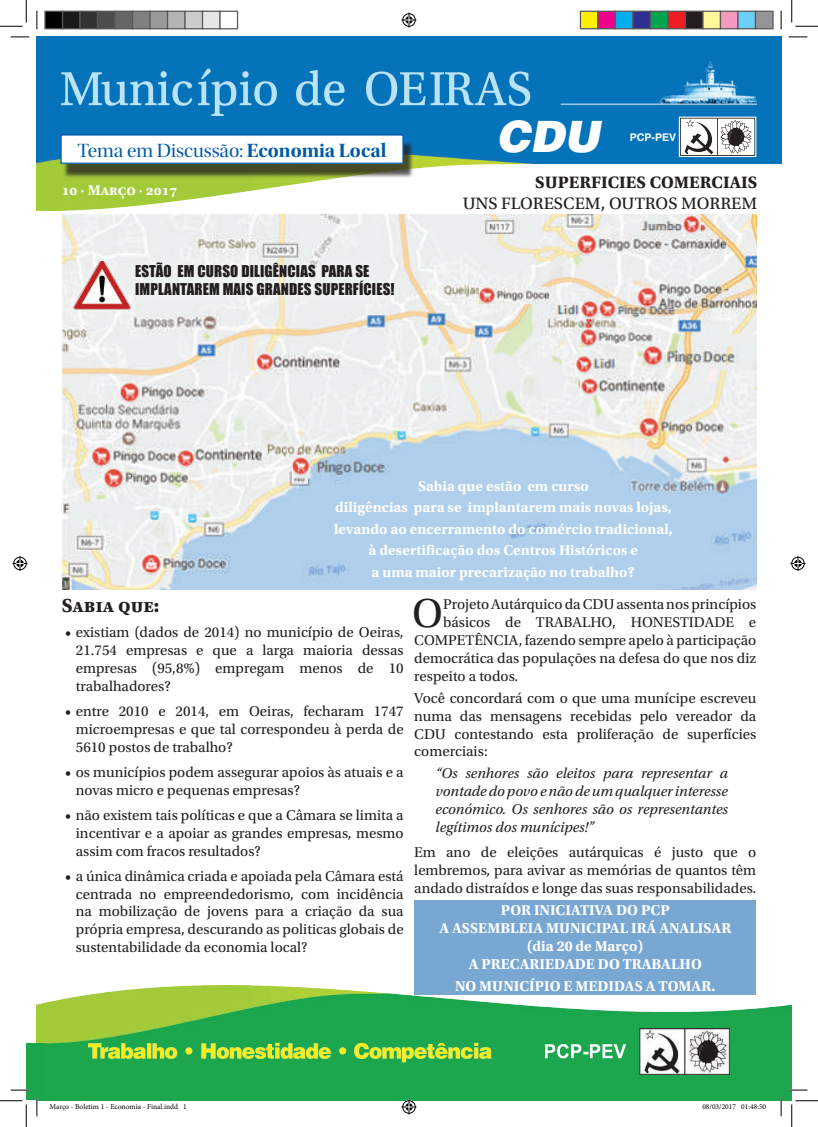
<style>
.page{position:relative;width:818px;height:1127px;background:#fff}
.page>*{position:absolute;margin:0;border:0;box-sizing:border-box;transform-origin:0 0}
.t1{font:italic 900 43.25px "Helvetica LT Std";color:#fff}
.t2{font:42.38px "Utopia Std";color:#231f20}
.t3{font:19.88px "Utopia Std Disp";color:#015aaa}
.t4{font:19.88px "Utopia Std Bold Capt";color:#231f20}
.t5{font:17.5px "Utopia Std Capt";color:#231f20}
.t6{font:17.5px "Utopia Std Bold Capt";color:#231f20}
.t7{font:15px/18px "Utopia Std";color:#231f20;text-align:justify}
.t8{font:700 15px/21.5px "Utopia Std";color:#fff;text-align:center}
.t9{font:italic 15px/18px "Utopia Std";color:#231f20;text-align:justify}
.t10{font:15px/18px "Impact";letter-spacing:.01em;color:#231f20}
.t11{font:700 10.62px "Helvetica LT Std";color:#fff}
.t12{font:7.5px "Minion Pro";color:#000}
.s1{font-family:"Utopia Std Bold Disp"}
.s2{font-family:"Helvetica LT Std"}
</style>
<div class="page">
<img style="left:37px;top:985px;width:755px;height:115px">
<img style="left:37px;top:37px;width:744px;height:173px">
<img style="left:88px;top:1028px;width:641px;height:45px">
<img style="left:62px;top:62px;width:694px;height:54px">
<div style="left:679px;top:117px;width:77px;height:39px;border:1px solid #fff"></div>
<svg style="left:680px;top:118px;width:75px;height:38px"></svg>
<div style="left:26px;top:1043px;width:18px;height:56px;background:#1ca64c"></div>
<div style="left:414px;top:900px;width:342px;height:94px;background:#78a7d2"></div>
<img style="left:62px;top:214px;width:694px;height:375px">
<div style="left:63px;top:141px;width:351px;height:37px;background:#231f20;opacity:.75"></div>
<div style="left:61px;top:135px;width:342px;height:28px;background:#fff"></div>
<div style="left:60px;top:134px;width:344px;height:30px;border:1px solid #015aaa"></div>
<div style="left:66px;top:254px;width:71px;height:62px;background:#fff;opacity:.75"></div>
<img style="left:74px;top:261px;width:56px;height:48px">
<div style="left:128px;top:255px;width:274px;height:48px;background:#f1f2f3"></div>
<svg style="left:11px;top:36px;width:18px;height:2px"></svg>
<svg style="left:788px;top:36px;width:19px;height:2px"></svg>
<svg style="left:11px;top:1089px;width:18px;height:1px"></svg>
<svg style="left:788px;top:1088px;width:19px;height:2px"></svg>
<svg style="left:36px;top:11px;width:2px;height:18px"></svg>
<svg style="left:36px;top:1097px;width:2px;height:18px"></svg>
<svg style="left:780px;top:11px;width:2px;height:18px"></svg>
<svg style="left:780px;top:1097px;width:2px;height:18px"></svg>
<svg style="left:0;top:0;width:27px;height:27px"></svg>
<svg style="left:0;top:1100px;width:27px;height:26px"></svg>
<svg style="left:791px;top:0;width:27px;height:27px"></svg>
<svg style="left:791px;top:1100px;width:27px;height:26px"></svg>
<svg style="left:401px;top:13px;width:15px;height:15px"></svg>
<svg style="left:401px;top:1099px;width:15px;height:15px"></svg>
<svg style="left:13px;top:556px;width:15px;height:15px"></svg>
<svg style="left:790px;top:556px;width:15px;height:15px"></svg>
<div style="left:45px;top:11px;width:18px;height:18px;background:#000"></div>
<div style="left:44px;top:11px;width:19px;height:18px;border:1px solid #595959"></div>
<div style="left:63px;top:11px;width:17px;height:18px;background:#1a1a1a"></div>
<div style="left:62px;top:11px;width:19px;height:18px;border:1px solid #595959"></div>
<div style="left:80px;top:11px;width:18px;height:18px;background:#333"></div>
<div style="left:79px;top:11px;width:19px;height:18px;border:1px solid #595959"></div>
<div style="left:98px;top:11px;width:17px;height:18px;background:#4d4d4d"></div>
<div style="left:97px;top:11px;width:19px;height:18px;border:1px solid #595959"></div>
<div style="left:115px;top:11px;width:18px;height:18px;background:#666"></div>
<div style="left:114px;top:11px;width:19px;height:18px;border:1px solid #595959"></div>
<div style="left:133px;top:11px;width:17px;height:18px;background:#808080"></div>
<div style="left:132px;top:11px;width:19px;height:18px;border:1px solid #595959"></div>
<div style="left:150px;top:11px;width:18px;height:18px;background:#999"></div>
<div style="left:149px;top:11px;width:19px;height:18px;border:1px solid #595959"></div>
<div style="left:168px;top:11px;width:17px;height:18px;background:#b3b3b3"></div>
<div style="left:167px;top:11px;width:19px;height:18px;border:1px solid #595959"></div>
<div style="left:185px;top:11px;width:18px;height:18px;background:#ccc"></div>
<div style="left:184px;top:11px;width:19px;height:18px;border:1px solid #595959"></div>
<div style="left:203px;top:11px;width:17px;height:18px;background:#e6e6e6"></div>
<div style="left:202px;top:11px;width:19px;height:18px;border:1px solid #595959"></div>
<div style="left:219px;top:11px;width:19px;height:18px;border:1px solid #595959"></div>
<div style="left:580px;top:11px;width:18px;height:18px;background:#fff101"></div>
<div style="left:580px;top:11px;width:18px;height:18px;border:1px solid #595959"></div>
<div style="left:598px;top:11px;width:17px;height:18px;background:#ed028c"></div>
<div style="left:597px;top:11px;width:19px;height:18px;border:1px solid #595959"></div>
<div style="left:615px;top:11px;width:18px;height:18px;background:#00aeef"></div>
<div style="left:615px;top:11px;width:18px;height:18px;border:1px solid #595959"></div>
<div style="left:633px;top:11px;width:17px;height:18px;background:#2e3092"></div>
<div style="left:632px;top:11px;width:19px;height:18px;border:1px solid #595959"></div>
<div style="left:650px;top:11px;width:18px;height:18px;background:#00a54f"></div>
<div style="left:650px;top:11px;width:18px;height:18px;border:1px solid #595959"></div>
<div style="left:668px;top:11px;width:17px;height:18px;background:#ee1d23"></div>
<div style="left:667px;top:11px;width:19px;height:18px;border:1px solid #595959"></div>
<div style="left:685px;top:11px;width:18px;height:18px;background:#231f20"></div>
<div style="left:685px;top:11px;width:18px;height:18px;border:1px solid #595959"></div>
<div style="left:703px;top:11px;width:17px;height:18px;background:#fff79a"></div>
<div style="left:702px;top:11px;width:19px;height:18px;border:1px solid #595959"></div>
<div style="left:720px;top:11px;width:18px;height:18px;background:#f499c2"></div>
<div style="left:720px;top:11px;width:18px;height:18px;border:1px solid #595959"></div>
<div style="left:738px;top:11px;width:17px;height:18px;background:#6bcff6"></div>
<div style="left:737px;top:11px;width:19px;height:18px;border:1px solid #595959"></div>
<div style="left:755px;top:11px;width:18px;height:18px;background:#939598"></div>
<div style="left:755px;top:11px;width:18px;height:18px;border:1px solid #595959"></div>
<div style="left:49px;top:1067px;width:138px;height:34px;background:#1ca64d"></div>
<h3 class="t3" style="left:78px;top:140px;width:310px">Tema em Discussão: <span class="s1">Economia Local</span></h3>
<p class="t8" style="left:62px;top:179px;width:117px">10 <span class="s2">·</span> Março <span class="s2">·</span> 2017</p>
<p class="t10" style="left:135px;top:262px;width:261px">ESTÃO EM CURSO DILIGÊNCIAS PARA SE<br>IMPLANTAREM MAIS GRANDES SUPERFÍCIES!</p>
<h1 class="t1" style="left:496px;top:108px;width:105px">CDU</h1>
<p class="t11" style="left:630px;top:130px;width:48px">PCP-PEV</p>
<p class="t6" style="left:535px;top:172px;width:224px">SUPERFICIES COMERCIAIS</p>
<p class="t5" style="left:463px;top:194px;width:296px">UNS FLORESCEM, OUTROS MORREM</p>
<p class="t8" style="left:334px;top:475px;width:340px">Sabia que estão em curso<br>diligências para se implantarem mais novas lojas, levando ao encerramento do comércio tradicional, à desertificação dos Centros Históricos e<br>a uma maior precarização no trabalho?</p>
<h3 class="t4" style="left:62px;top:593px;width:99px">Sabia que:</h3>
<p class="t7" style="left:76px;top:623px;width:329px;text-indent:-11px">• existiam (dados de 2014) no município de Oeiras, 21.754 empresas e que a larga maioria dessas empresas (95,8%) empregam menos de 10 trabalhadores?</p>
<p class="t7" style="left:76px;top:701px;width:329px;text-indent:-11px">• entre 2010 e 2014, em Oeiras, fecharam 1747 microempresas e que tal correspondeu à perda de 5610 postos de trabalho?</p>
<p class="t7" style="left:76px;top:762px;width:329px;text-indent:-11px">• os municípios podem assegurar apoios às atuais e a novas micro e pequenas empresas?</p>
<p class="t7" style="left:76px;top:805px;width:329px;text-indent:-11px">• não existem tais políticas e que a Câmara se limita a incentivar e a apoiar as grandes empresas, mesmo assim com fracos resultados?</p>
<p class="t7" style="left:76px;top:866px;width:329px;text-indent:-11px">• a única dinâmica criada e apoiada pela Câmara está centrada no empreendedorismo, com incidência na mobilização de jovens para a criação da sua própria empresa, descurando as politicas globais de sustentabilidade da economia local?</p>
<h2 class="t2" style="left:412px;top:590px;width:32px">O</h2>
<p class="t7" style="left:443px;top:595px;width:315px">Projeto Autárquico da CDU assenta nos princípios</p>
<p class="t7" style="left:443px;top:613px;width:315px">básicos de TRABALHO, HONESTIDADE e</p>
<p class="t7" style="left:414px;top:631px;width:343px">COMPETÊNCIA, fazendo sempre apelo à participação</p>
<p class="t7" style="left:414px;top:649px;width:343px">democrática das populações na defesa do que nos diz</p>
<p class="t7" style="left:414px;top:667px;width:106px">respeito a todos.</p>
<p class="t7" style="left:414px;top:688px;width:343px">Você concordará com o que uma munícipe escreveu numa das mensagens recebidas pelo vereador da CDU contestando esta proliferação de superfícies comerciais:</p>
<p class="t9" style="left:436px;top:764px;width:294px">“Os senhores são eleitos para representar a vontade do povo e não de um qualquer interesse económico. Os senhores são os representantes legítimos dos munícipes!”</p>
<p class="t7" style="left:414px;top:843px;width:343px">Em ano de eleições autárquicas é justo que o lembremos, para avivar as memórias de quantos têm andado distraídos e longe das suas responsabilidades.</p>
<p class="t8" style="left:439px;top:901px;width:293px;line-height:18px">POR INICIATIVA DO PCP<br>A ASSEMBLEIA MUNICIPAL IRÁ ANALISAR (dia 20 de Março)<br>A PRECARIEDADE DO TRABALHO</p>
<p class="t8" style="left:455px;top:975px;width:262px">NO MUNICÍPIO E MEDIDAS A TOMAR.</p>
<p class="t12" style="left:49px;top:1101px;width:139px">Março - Boletim 1 - Economia - Final.indd 1</p>
<p class="t12" style="left:702px;top:1101px;width:65px">08/03/2017 01:48:50</p>
</div>
